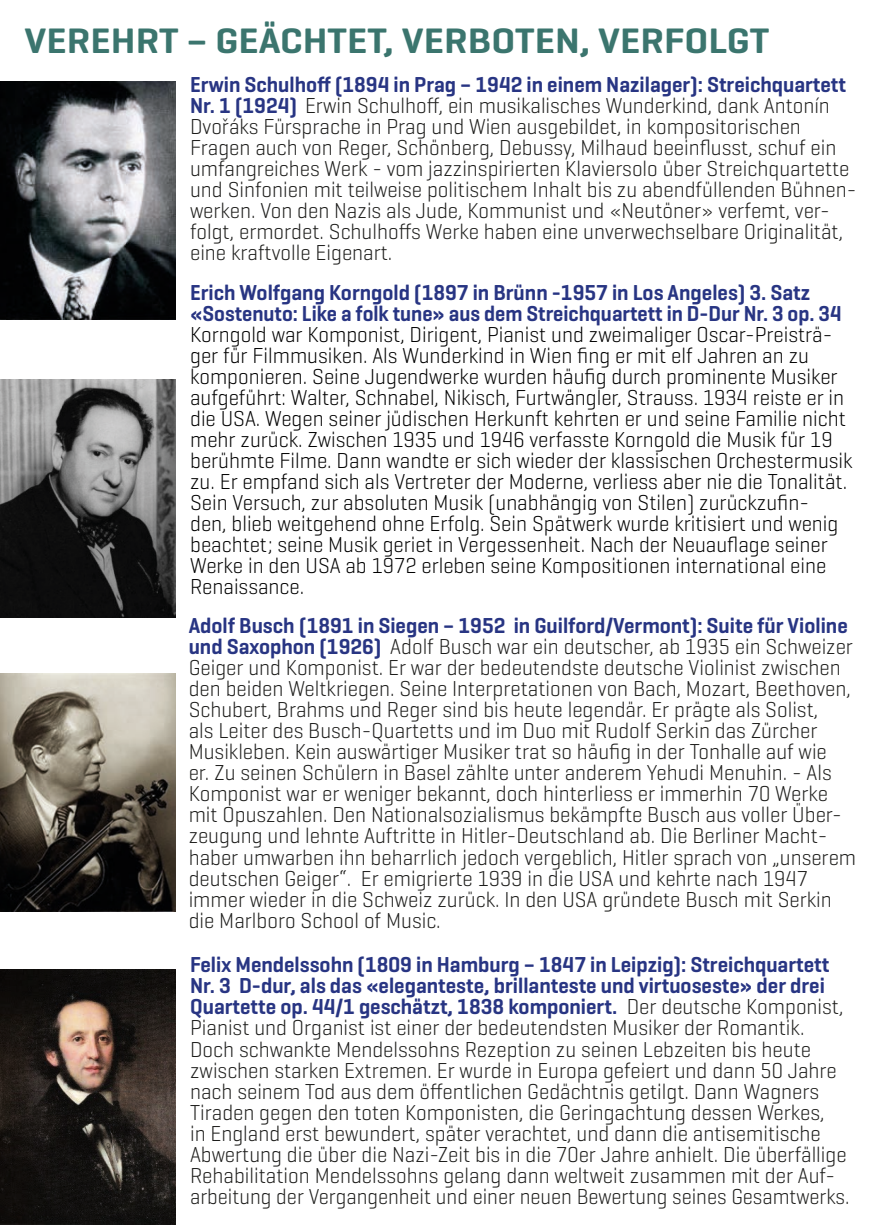
<style>
.page{position:relative;width:874px;height:1225px;background:#fff}
.page>*{position:absolute;margin:0;border:0;box-sizing:border-box;transform-origin:0 0}
.t1{font:600 36px "Geogrotesque";color:#3b756e;scale:1.1 1}
.t2{font:300 22px/21px "Geogrotesque";color:#1d1d1b;scale:.95 1}
.t3{font:300 22px/21px "Geogrotesque";color:#000;scale:.95 1}
.t4{font:600 22px/21px "Geogrotesque";color:#283583;scale:.95 1}
.s1{font-weight:600;color:#283583}
</style>
<div class="page">
<img style="left:0;top:970px;width:175px;height:255px">
<img style="left:0;top:673px;width:175px;height:238px">
<img style="left:0;top:81px;width:175px;height:238px">
<img style="left:0;top:379px;width:175px;height:238px">
<p class="t1" style="left:25px;top:18px;width:678px">VEREHRT – GEÄCHTET, VERBOTEN, VERFOLGT</p>
<p class="t2" style="left:190px;top:74px;width:702px"><span class="s1">Erwin Schulhoff (1894 in Prag – 1942 in einem Nazilager): Streichquartett Nr. 1 (1924)</span> Erwin Schulhoff, ein musikalisches Wunderkind, dank Antonín Dvořáks Fürsprache in Prag und Wien ausgebildet, in kompositorischen Fragen auch von Reger, Schönberg, Debussy, Milhaud beeinflusst, schuf ein umfangreiches Werk - vom jazzinspirierten Klaviersolo über Streichquartette und Sinfonien mit teilweise politischem Inhalt bis zu abendfüllenden Bühnen&shy;werken. Von den Nazis als Jude, Kommunist und «Neutöner» verfemt, ver&shy;folgt, ermordet. Schulhoffs Werke haben eine unverwechselbare Originalität, eine kraftvolle Eigenart.</p>
<p class="t4" style="left:190px;top:282px;width:687px">Erich Wolfgang Korngold (1897 in Brünn -1957 in Los Angeles) 3. Satz «Sostenuto: Like a folk tune» aus dem Streichquartett in D-Dur Nr. 3 op. 34</p>
<p class="t3" style="left:190px;top:324px;width:698px">Korngold war Komponist, Dirigent, Pianist und zweimaliger Oscar-Preisträ&shy;ger für Filmmusiken. Als Wunderkind in Wien fing er mit elf Jahren an zu komponieren. Seine Jugendwerke wurden häufig durch prominente Musiker aufgeführt: Walter, Schnabel, Nikisch, Furtwängler, Strauss. 1934 reiste er in die USA. Wegen seiner jüdischen Herkunft kehrten er und seine Familie nicht mehr zurück. Zwischen 1935 und 1946 verfasste Korngold die Musik für 19 berühmte Filme. Dann wandte er sich wieder der klassischen Orchestermusik zu. Er empfand sich als Vertreter der Moderne, verliess aber nie die Tonalität.<br>Sein Versuch, zur absoluten Musik (unabhängig von Stilen) zurückzufin-<br>den, blieb weitgehend ohne Erfolg. Sein Spätwerk wurde kritisiert und wenig beachtet; seine Musik geriet in Vergessenheit. Nach der Neuauflage seiner Werke in den USA ab 1972 erleben seine Kompositionen international eine Renaissance.</p>
<p class="t2" style="left:189px;top:614px;width:703px"><span class="s1">Adolf Busch (1891 in Siegen – 1952 in Guilford/Vermont): Suite für Violine und Saxophon (1926)</span> Adolf Busch war ein deutscher, ab 1935 ein Schweizer Geiger und Komponist. Er war der bedeutendste deutsche Violinist zwischen den beiden Weltkriegen. Seine Interpretationen von Bach, Mozart, Beethoven, Schubert, Brahms und Reger sind bis heute legendär. Er prägte als Solist,<br>als Leiter des Busch-Quartetts und im Duo mit Rudolf Serkin das Zürcher Musikleben. Kein auswärtiger Musiker trat so häufig in der Tonhalle auf wie<br>er. Zu seinen Schülern in Basel zählte unter anderem Yehudi Menuhin. - Als Komponist war er weniger bekannt, doch hinterliess er immerhin 70 Werke mit Opuszahlen. Den Nationalsozialismus bekämpfte Busch aus voller Über&shy;zeugung und lehnte Auftritte in Hitler-Deutschland ab. Die Berliner Macht&shy;haber umwarben ihn beharrlich jedoch vergeblich, Hitler sprach von „unserem deutschen Geiger“. Er emigrierte 1939 in die USA und kehrte nach 1947 immer wieder in die Schweiz zurück. In den USA gründete Busch mit Serkin die Marlboro School of Music.</p>
<p class="t2" style="left:190px;top:953px;width:695px"><span class="s1">Felix Mendelssohn (1809 in Hamburg – 1847 in Leipzig): Streichquartett Nr. 3 D-dur, als das «eleganteste, brillanteste und virtuoseste» der drei Quartette op. 44/1 geschätzt, 1838 komponiert.</span> Der deutsche Komponist, Pianist und Organist ist einer der bedeutendsten Musiker der Romantik.<br>Doch schwankte Mendelssohns Rezeption zu seinen Lebzeiten bis heute zwischen starken Extremen. Er wurde in Europa gefeiert und dann 50 Jahre nach seinem Tod aus dem öffentlichen Gedächtnis getilgt. Dann Wagners Tiraden gegen den toten Komponisten, die Geringachtung dessen Werkes,<br>in England erst bewundert, später verachtet, und dann die antisemitische Abwertung die über die Nazi-Zeit bis in die 70er Jahre anhielt. Die überfällige Rehabilitation Mendelssohns gelang dann weltweit zusammen mit der Auf&shy;arbeitung der Vergangenheit und einer neuen Bewertung seines Gesamtwerks.</p>
</div>
